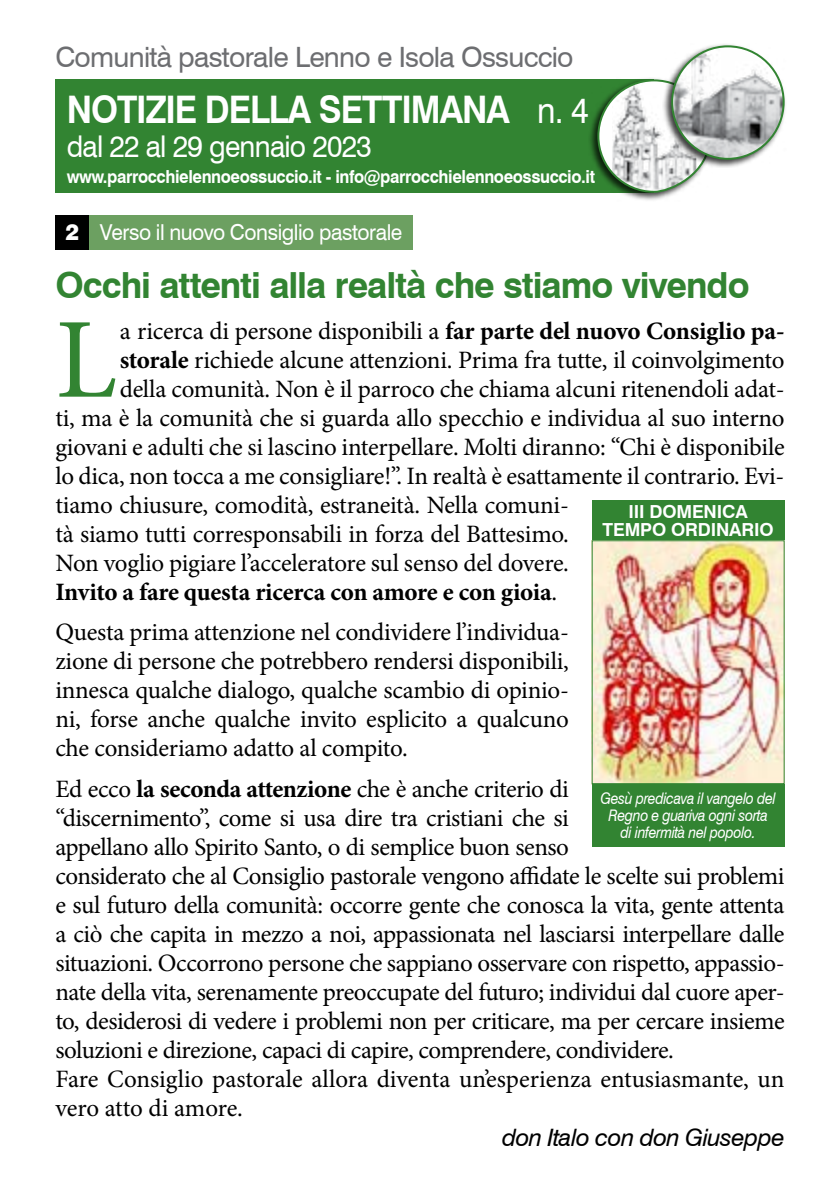
<style>
.page{position:relative;width:840px;height:1191px;background:#fff}
.page>*{position:absolute;margin:0;border:0;box-sizing:border-box;transform-origin:0 0}
.t1{font:114.2px "Minion Pro";color:#328432}
.t2{font:700 38px "Swiss 721 BT";letter-spacing:-.03em;color:#fff;scale:.9 1}
.t3{font:700 36px "Swiss 721 BT";letter-spacing:-.025em;color:#328432}
.t4{font:30px "Swiss 721 BT";letter-spacing:-.025em;color:#fff;scale:.93 1}
.t5{font:28px "Swiss 721 BT";letter-spacing:-.025em;color:#6d6e71}
.t6{font:25px/29px "Minion Pro";letter-spacing:-.02em;color:#000;text-align:justify}
.t7{font:700 25px "Minion Pro";letter-spacing:-.015em;color:#000}
.t8{font:italic 24px "Swiss 721 BT";letter-spacing:-.025em;color:#000}
.t9{font:22px "Swiss 721 BT";letter-spacing:-.02em;color:#fff;scale:.95 1}
.t10{font:700 18px "Swiss 721 BT";letter-spacing:-.025em;color:#fff;scale:.93 1}
.t11{font:700 18px/18px "Swiss 721 BT";letter-spacing:-.025em;color:#fff;text-align:center}
.t12{font:italic 16px/17px "Swiss 721 BT";letter-spacing:-.025em;color:#fff;text-align:center;scale:.88 1}
.s1{font-weight:400;font-size:36px}
.s2{font-weight:900}
.s3{font-weight:700}
.s4{font-weight:400}
</style>
<div class="page">
<div style="left:55px;top:79px;width:598px;height:114px;background:#328432"></div>
<div style="left:588px;top:78px;width:124px;height:124px;background:#000;opacity:.75"></div>
<svg style="left:598px;top:80px;width:111px;height:112px"></svg>
<img style="left:611px;top:80px;width:85px;height:112px">
<div style="left:662px;top:44px;width:124px;height:124px;background:#000;opacity:.75"></div>
<img style="left:672px;top:46px;width:110px;height:112px">
<div style="left:670px;top:45px;width:114px;height:115px;border:2px solid #328432;border-radius:50%"></div>
<div style="left:591px;top:500px;width:193px;height:40px;background:#328432"></div>
<img style="left:593px;top:542px;width:189px;height:240px">
<div style="left:591px;top:540px;width:193px;height:244px;border:1px solid #328432"></div>
<div style="left:591px;top:784px;width:193px;height:62px;background:#328432"></div>
<div style="left:55px;top:215px;width:34px;height:34px;background:#000"></div>
<div style="left:89px;top:215px;width:323px;height:34px;background:#6ca061"></div>
<p class="t5" style="left:55px;top:40px;width:519px">Comunità pastorale Lenno e Isola Ossuccio</p>
<h2 class="t2" style="left:67px;top:87px;width:581px">NOTIZIE DELLA SETTIMANA <span class="s1">n. 4</span></h2>
<p class="t4" style="left:67px;top:128px;width:329px">dal 22 al 29 gennaio 2023</p>
<p class="t10" style="left:67px;top:166px;width:569px">www.parrocchielennoeossuccio.it - info@parrocchielennoeossuccio.it</p>
<p class="t9" style="left:65px;top:219px;width:356px"><span class="s2">2</span> Verso il nuovo Consiglio pastorale</p>
<h3 class="t3" style="left:55px;top:264px;width:695px">Occhi attenti alla realtà che stiamo vivendo</h3>
<h1 class="t1" style="left:55px;top:284px;width:63px">L</h1>
<p class="t6" style="left:120px;top:316px;width:666px">a ricerca di persone disponibili a <span class="s3">far parte del nuovo Consiglio pa-</span></p>
<p class="t6" style="left:120px;top:345px;width:666px"><span class="s3">storale</span> richiede alcune attenzioni. Prima fra tutte, il coinvolgimento</p>
<p class="t6" style="left:120px;top:374px;width:666px">della comunità. Non è il parroco che chiama alcuni ritenendoli adat-</p>
<p class="t6" style="left:55px;top:403px;width:730px">ti, ma è la comunità che si guarda allo specchio e individua al suo interno</p>
<p class="t6" style="left:55px;top:432px;width:730px">giovani e adulti che si lascino interpellare. Molti diranno: “Chi è disponibile</p>
<p class="t6" style="left:55px;top:461px;width:730px">lo dica, non tocca a me consigliare!”. In realtà è esattamente il contrario. Evi-</p>
<p class="t6" style="left:55px;top:490px;width:515px">tiamo chiusure, comodità, estraneità. Nella comuni-</p>
<p class="t6" style="left:55px;top:519px;width:515px">tà siamo tutti corresponsabili in forza del Battesimo.</p>
<p class="t6" style="left:55px;top:548px;width:515px">Non voglio pigiare l’acceleratore sul senso del dovere.</p>
<p class="t7" style="left:55px;top:574px;width:503px">Invito a fare questa ricerca con amore e con gioia<span class="s4">.</span></p>
<p class="t6" style="left:55px;top:618px;width:515px">Questa prima attenzione nel condividere l’individua&shy;zione di persone che potrebbero rendersi disponibili, innesca qualche dialogo, qualche scambio di opinio&shy;ni, forse anche qualche invito esplicito a qualcuno che consideriamo adatto al compito.</p>
<p class="t6" style="left:55px;top:774px;width:730px;text-align:left">Ed ecco <span class="s3">la seconda attenzione</span> che è anche criterio di<br>“discernimento”, come si usa dire tra cristiani che si<br>appellano allo Spirito Santo, o di semplice buon senso<br>considerato che al Consiglio pastorale vengono affidate le scelte sui problemi e sul futuro della comunità: occorre gente che conosca la vita, gente attenta a ciò che capita in mezzo a noi, appassionata nel lasciarsi interpellare dalle situazioni. Occorrono persone che sappiano osservare con rispetto, appassio&shy;nate della vita, serenamente preoccupate del futuro; individui dal cuore aper&shy;to, desiderosi di vedere i problemi non per criticare, ma per cercare insieme soluzioni e direzione, capaci di capire, comprendere, condividere.<br>Fare Consiglio pastorale allora diventa un’esperienza entusiasmante, un vero atto di amore.</p>
<p class="t8" style="left:502px;top:1122px;width:284px">don Italo con don Giuseppe</p>
<p class="t11" style="left:602px;top:503px;width:172px">III DOMENICA<br>TEMPO ORDINARIO</p>
<p class="t12" style="left:600px;top:789px;width:201px">Gesù predicava il vangelo del<br>Regno e guariva ogni sorta<br>di infermità nel popolo.</p>
</div>
